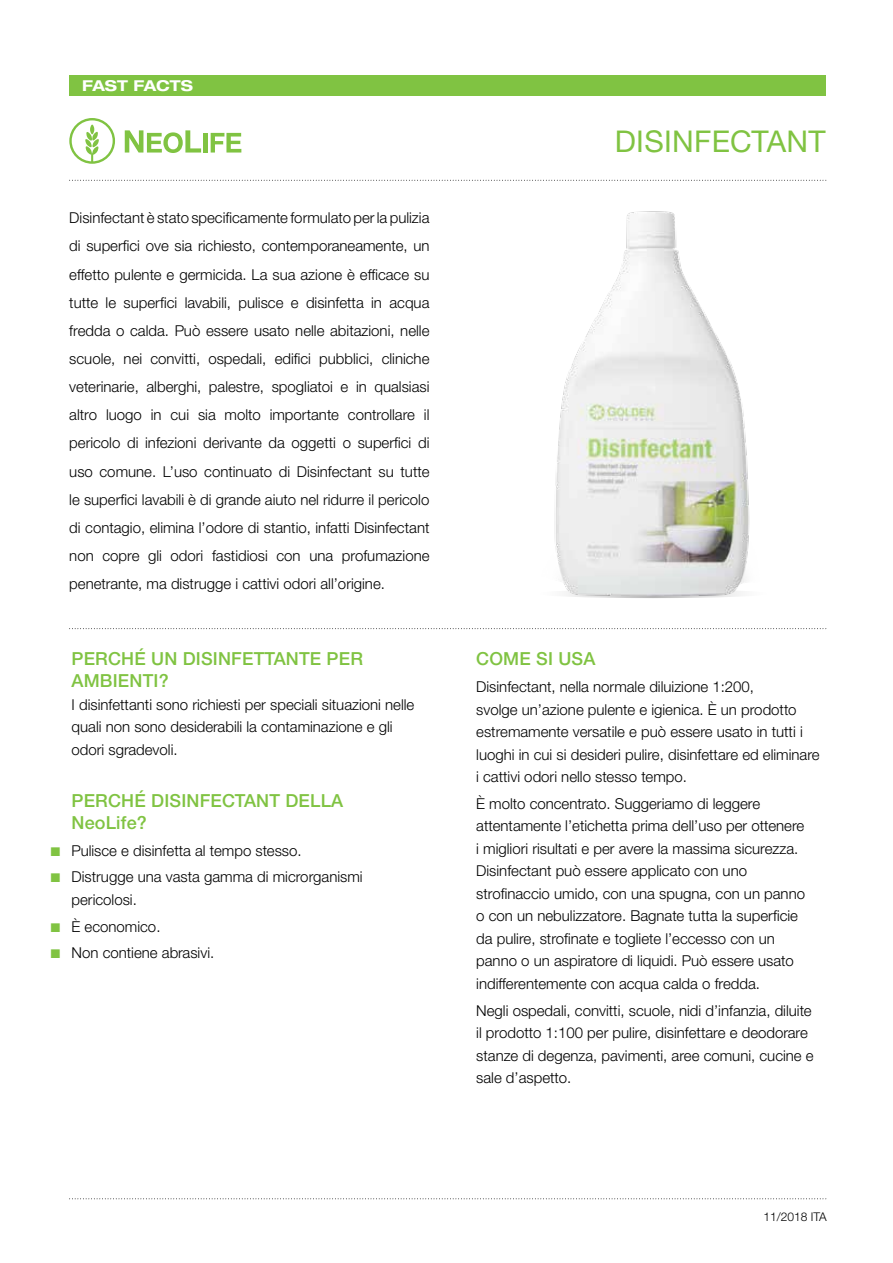
<style>
.page{position:relative;width:893px;height:1263px;background:#fff}
.page>*{position:absolute;margin:0;border:0;box-sizing:border-box;transform-origin:0 0}
.t1{font:30px "Helvetica Neue LTW1 G";letter-spacing:.01em;color:#80c342}
.t2{font:500 18px/21.6px "Helvetica Neue LTW1 G";letter-spacing:.01em;color:#80c342}
.t3{font:300 15px/22.5px "Helvetica Neue LTW1 G";color:#000}
.t4{font:700 expanded 15px "Helvetica Neue LTW1 G";color:#fff}
.t5{font:300 12px "Helvetica Neue LTW1 G";color:#000}
</style>
<div class="page">
<svg style="left:69px;top:118px;width:46px;height:46px"></svg>
<svg style="left:125px;top:130px;width:76px;height:23px"></svg>
<hr style="left:203px;top:133px;width:4px;height:20px;background:#80c342">
<svg style="left:211px;top:133px;width:30px;height:20px"></svg>
<div style="left:69px;top:75px;width:757px;height:21px;background:#80c342"></div>
<svg style="left:70px;top:180px;width:757px;height:1px"></svg>
<svg style="left:72px;top:1198px;width:755px;height:1px"></svg>
<svg style="left:70px;top:628px;width:757px;height:1px"></svg>
<img style="left:493px;top:179px;width:312px;height:451px">
<p class="t4" style="left:82px;top:76px;width:112px">FAST FACTS</p>
<p class="t3" style="left:69px;top:204px;width:362px;line-height:28.2px;text-align:justify">Disinfectant è stato specificamente formulato per la pulizia di superfici ove sia richiesto, contemporaneamente, un effetto pulente e germicida. La sua azione è efficace su tutte le superfici lavabili, pulisce e disinfetta in acqua fredda o calda. Può essere usato nelle abitazioni, nelle scuole, nei convitti, ospedali, edifici pubblici, cliniche veterinarie, alberghi, palestre, spogliatoi e in qualsiasi altro luogo in cui sia molto importante controllare il pericolo di infezioni derivante da oggetti o superfici di uso comune. L’uso continuato di Disinfectant su tutte le superfici lavabili è di grande aiuto nel ridurre il pericolo di contagio, elimina l’odore di stantio, infatti Disinfectant non copre gli odori fastidiosi con una profumazione penetrante, ma distrugge i cattivi odori all’origine.</p>
<p class="t2" style="left:72px;top:648px;width:293px">PERCHÉ UN DISINFETTANTE PER<br>AMBIENTI?</p>
<p class="t3" style="left:72px;top:693px;width:344px">I disinfettanti sono richiesti per speciali situazioni nelle quali non sono desiderabili la contaminazione e gli odori sgradevoli.</p>
<p class="t2" style="left:72px;top:790px;width:273px">PERCHÉ DISINFECTANT DELLA<br>NeoLife?</p>
<p class="t3" style="left:72px;top:837px;width:293px;line-height:26.7px">Pulisce e disinfetta al tempo stesso.<br>Distrugge una vasta gamma di microrganismi</p>
<p class="t3" style="left:72px;top:886px;width:144px;line-height:26.7px">pericolosi.<br>È economico.<br>Non contiene abrasivi.</p>
<h1 class="t1" style="left:615px;top:122px;width:212px">DISINFECTANT</h1>
<p class="t2" style="left:476px;top:648px;width:121px">COME SI USA</p>
<p class="t3" style="left:476px;top:675px;width:345px">Disinfectant, nella normale diluizione 1:200,<br>svolge un’azione pulente e igienica. È un prodotto estremamente versatile e può essere usato in tutti i luoghi in cui si desideri pulire, disinfettare ed eliminare i cattivi odori nello stesso tempo.</p>
<p class="t3" style="left:476px;top:792px;width:330px">È molto concentrato. Suggeriamo di leggere attentamente l’etichetta prima dell’uso per ottenere i migliori risultati e per avere la massima sicurezza.<br>Disinfectant può essere applicato con uno strofinaccio umido, con una spugna, con un panno o con un nebulizzatore. Bagnate tutta la superficie da pulire, strofinate e togliete l’eccesso con un panno o un aspiratore di liquidi. Può essere usato indifferentemente con acqua calda o fredda.</p>
<p class="t3" style="left:476px;top:999px;width:339px">Negli ospedali, convitti, scuole, nidi d’infanzia, diluite il prodotto 1:100 per pulire, disinfettare e deodorare stanze di degenza, pavimenti, aree comuni, cucine e sale d’aspetto.</p>
<p class="t5" style="left:763px;top:1209px;width:65px">11/2018 ITA</p>
</div>
